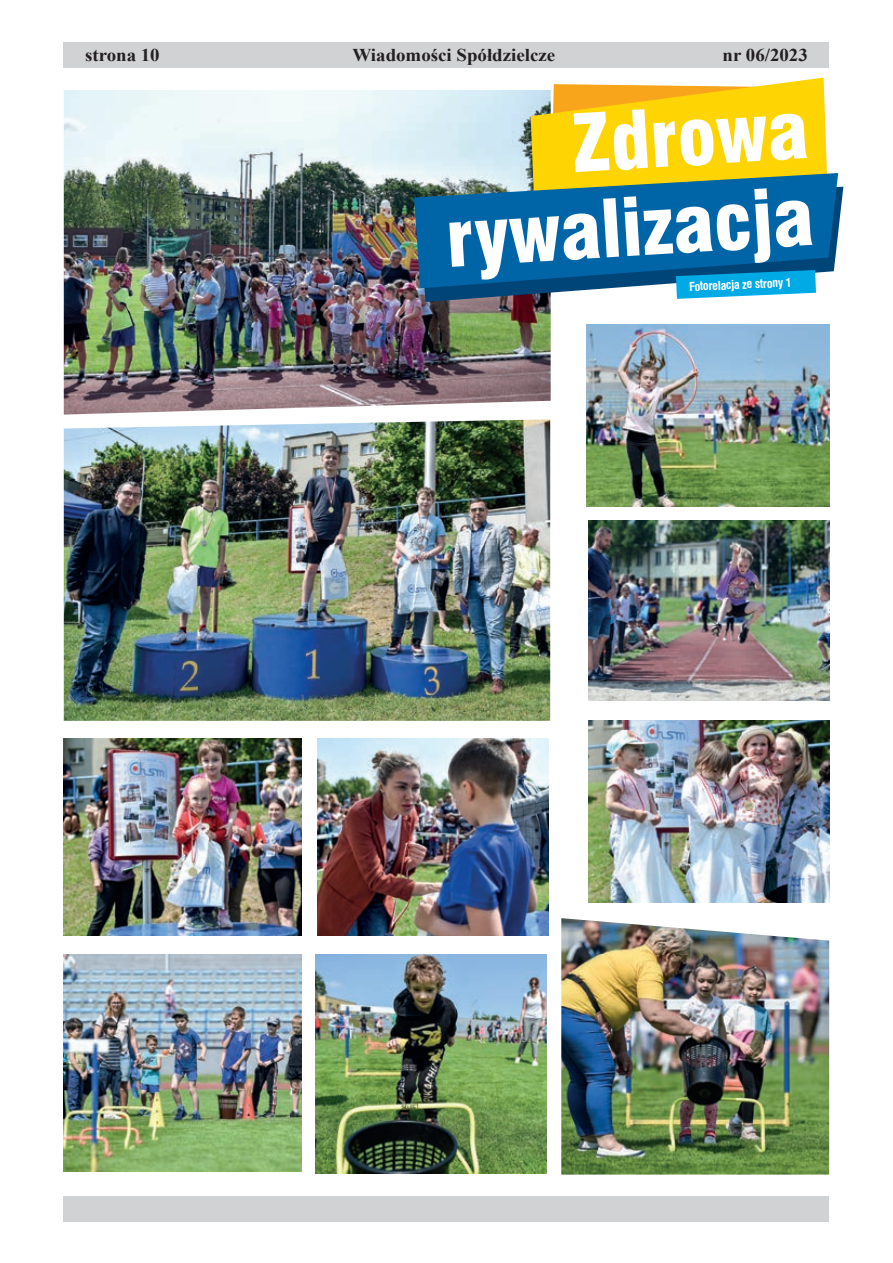
<style>
.page{position:relative;width:893px;height:1263px;background:#fff}
.page>*{position:absolute;margin:0;border:0;box-sizing:border-box;transform-origin:0 0}
.t1{font:78px/87.4px "Swis 721 Blk Cn EU";color:#fff;text-align:right}
.t2{font:700 18px "Times New Roman";color:#231f20;scale:1.05 1}
.t3{font:700 12px "Swis 721 Cn EU";color:#fff}
</style>
<div class="page">
<div style="left:64px;top:42px;width:765px;height:26px;background:#d1d2d4"></div>
<div style="left:64px;top:1196px;width:765px;height:26px;background:#d1d2d4"></div>
<img style="left:64px;top:90px;width:487px;height:325px">
<svg style="left:531px;top:78px;width:296px;height:95px;background:#fbd21d"></svg>
<svg style="left:419px;top:187px;width:424px;height:115px"></svg>
<svg style="left:414px;top:173px;width:424px;height:115px;background:#1b6f9a"></svg>
<img style="left:64px;top:419px;width:486px;height:302px">
<img style="left:317px;top:738px;width:232px;height:197px">
<img style="left:588px;top:521px;width:241px;height:180px">
<img style="left:588px;top:720px;width:241px;height:183px">
<img style="left:586px;top:324px;width:243px;height:182px">
<img style="left:64px;top:954px;width:238px;height:218px">
<img style="left:64px;top:738px;width:238px;height:197px">
<img style="left:315px;top:954px;width:232px;height:220px">
<img style="left:561px;top:918px;width:268px;height:256px">
<svg style="left:676px;top:270px;width:140px;height:29px;background:#1da8dc"></svg>
<p class="t2" style="left:85px;top:42px;width:73px">strona 10</p>
<p class="t2" style="left:352px;top:42px;width:195px">Wiadomości Spółdzielcze</p>
<p class="t2" style="left:723px;top:42px;width:83px">nr 06/2023</p>
<h1 class="t1" style="left:440px;top:111px;width:369px;rotate:-3deg">Zdrowa rywalizacja</h1>
<p class="t3" style="left:689px;top:280px;width:104px;rotate:-3deg">Fotorelacja ze strony 1</p>
</div>
